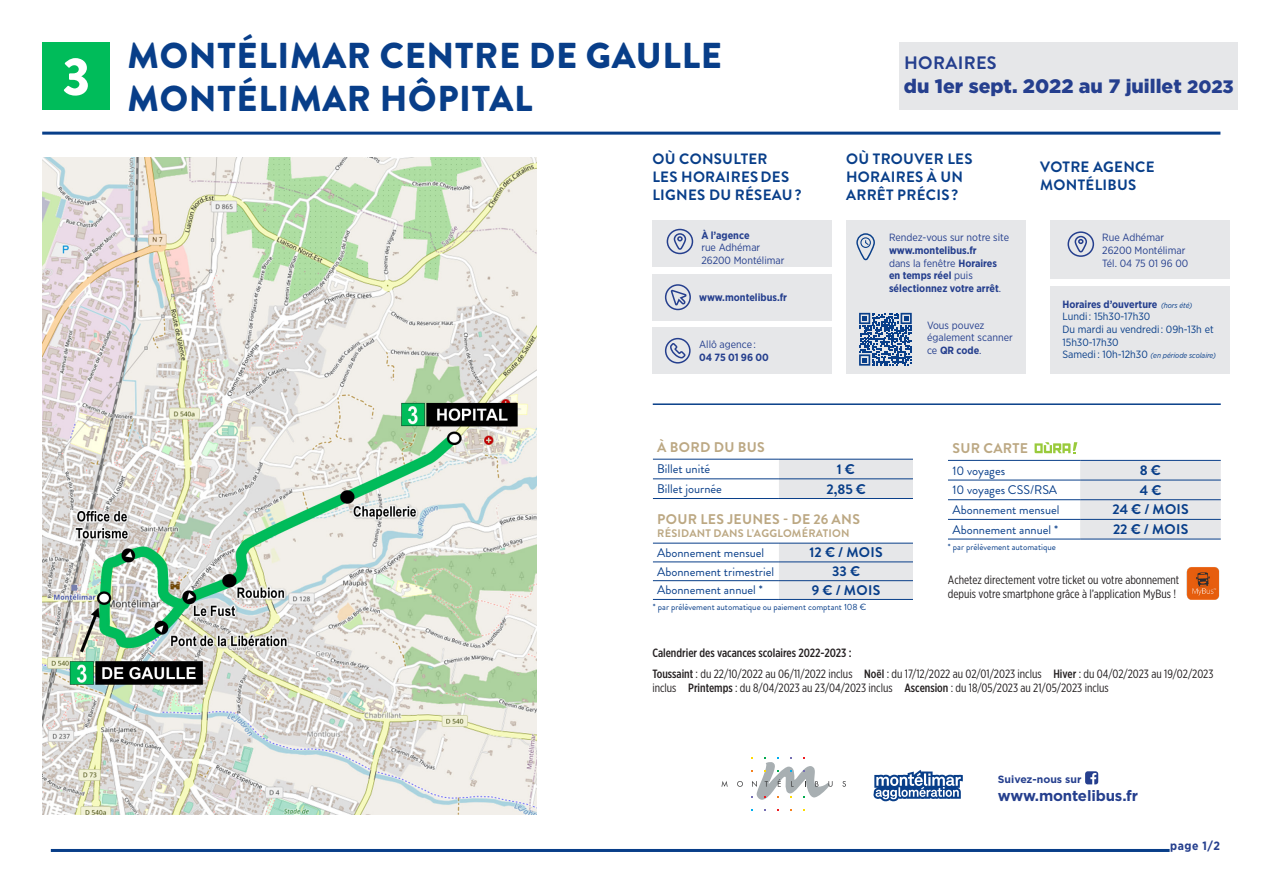
<style>
.page{position:relative;width:1263px;height:893px;background:#fff}
.page>*{position:absolute;margin:0;border:0;box-sizing:border-box;transform-origin:0 0}
.t1{font:900 53.55px "Brandon Grotesque";color:#fff}
.t2{font:900 36px "Brandon Grotesque";letter-spacing:.02em;color:#083e89}
.t3{font:900 19.5px "Gotham";color:#253f8e}
.t4{font:700 18px "Brandon Grotesque";letter-spacing:.02em;color:#253f8e}
.t5{font:700 15px/18px "Brandon Grotesque";letter-spacing:.02em;color:#083e89}
.t6{font:700 15px "Gotham";letter-spacing:-.01em;color:#253f8e}
.t7{font:700 14.1px "Brandon Grotesque";letter-spacing:.02em;color:#083e89}
.t8{font:700 14.1px "Brandon Grotesque";letter-spacing:.02em;color:#bca883}
.t9{font:12.45px "Brandon Grotesque";color:#083e89}
.t10{font:12px/14.4px "Gotham X Narrow";color:#231f20}
.t11{font:500 12px "Gotham X Narrow";color:#231f20}
.t12{font:700 12px "Gotham Narrow";color:#253f8e}
.t13{font:700 10.95px "Brandon Grotesque";letter-spacing:.02em;color:#bca883}
.t14{font:10.5px/12.6px "Gotham Narrow";color:#253f8e}
.t15{font:700 10.5px/12.6px "Gotham Narrow";color:#253f8e}
.t16{font:10.5px/12.6px "Gotham Narrow";color:#083e89}
.t17{font:700 10.5px "Gotham";color:#253f8e}
.t18{font:9px "Brandon Grotesque";color:#083e89}
.t19{font:italic 7.5px "Gotham Narrow";color:#083e89}
.s1{font-size:18px}
.s2{font-weight:400}
.s3{font-weight:700}
.s4{font-weight:400;font-style:italic;font-size:7.5px;color:#083e89}
.s5{font-style:normal;font-size:10.5px}
.s6{font-weight:500}
</style>
<div class="page">
<div style="left:43px;top:43px;width:67px;height:67px;background:#00bc5a"></div>
<hr style="left:42px;top:132px;width:1178px;height:3px;background:#083e89">
<img style="left:43px;top:157px;width:493px;height:658px">
<hr style="left:51px;top:849px;width:1118px;height:3px;background:#083e89">
<div style="left:846px;top:220px;width:180px;height:154px;background:#e6e7e9"></div>
<svg style="left:856px;top:233px;width:19px;height:27px"></svg>
<div style="left:652px;top:220px;width:180px;height:47px;background:#e6e7e9"></div>
<div style="left:652px;top:274px;width:180px;height:46px;background:#e6e7e9"></div>
<div style="left:665px;top:284px;width:26px;height:26px;border:2px solid #253f8e;border-radius:50%"></div>
<svg style="left:671px;top:288px;width:16px;height:19px"></svg>
<div style="left:652px;top:327px;width:180px;height:47px;background:#e6e7e9"></div>
<div style="left:665px;top:338px;width:26px;height:26px;border:2px solid #253f8e;border-radius:50%"></div>
<svg style="left:669px;top:342px;width:18px;height:18px"></svg>
<svg style="left:859px;top:313px;width:53px;height:53px"></svg>
<hr style="left:653px;top:403px;width:568px;height:2px;background:#083e89">
<div style="left:779px;top:460px;width:134px;height:38px;background:#e6e7e9"></div>
<hr style="left:653px;top:459px;width:126px;height:1px;background:#083e89">
<hr style="left:779px;top:459px;width:134px;height:1px;background:#083e89">
<hr style="left:653px;top:478px;width:126px;height:1px;background:#083e89">
<hr style="left:779px;top:478px;width:134px;height:1px;background:#083e89">
<hr style="left:653px;top:498px;width:126px;height:1px;background:#083e89">
<hr style="left:779px;top:498px;width:134px;height:1px;background:#083e89">
<div style="left:779px;top:544px;width:134px;height:55px;background:#e6e7e9"></div>
<hr style="left:653px;top:543px;width:126px;height:1px;background:#083e89">
<hr style="left:779px;top:543px;width:134px;height:1px;background:#083e89">
<hr style="left:653px;top:561px;width:126px;height:1px;background:#083e89">
<hr style="left:779px;top:561px;width:134px;height:1px;background:#083e89">
<hr style="left:653px;top:580px;width:126px;height:1px;background:#083e89">
<hr style="left:779px;top:580px;width:134px;height:1px;background:#083e89">
<hr style="left:653px;top:599px;width:126px;height:1px;background:#083e89">
<hr style="left:779px;top:599px;width:134px;height:1px;background:#083e89">
<div style="left:1080px;top:461px;width:141px;height:78px;background:#e6e7e9"></div>
<hr style="left:948px;top:460px;width:132px;height:1px;background:#083e89">
<hr style="left:1080px;top:460px;width:141px;height:1px;background:#083e89">
<hr style="left:948px;top:480px;width:132px;height:1px;background:#083e89">
<hr style="left:1080px;top:480px;width:141px;height:1px;background:#083e89">
<hr style="left:948px;top:499px;width:132px;height:1px;background:#083e89">
<hr style="left:1080px;top:499px;width:141px;height:1px;background:#083e89">
<hr style="left:948px;top:519px;width:132px;height:1px;background:#083e89">
<hr style="left:1080px;top:519px;width:141px;height:1px;background:#083e89">
<hr style="left:948px;top:539px;width:132px;height:1px;background:#083e89">
<hr style="left:1080px;top:539px;width:141px;height:1px;background:#083e89">
<svg style="left:1034px;top:442px;width:43px;height:11px"></svg>
<img style="left:1186px;top:567px;width:34px;height:33px">
<svg style="left:873px;top:770px;width:90px;height:31px"></svg>
<svg style="left:721px;top:781px;width:7px;height:6px"></svg>
<svg style="left:737px;top:781px;width:6px;height:6px"></svg>
<svg style="left:842px;top:781px;width:4px;height:6px"></svg>
<svg style="left:751px;top:757px;width:81px;height:43px"></svg>
<svg style="left:1085px;top:771px;width:13px;height:13px"></svg>
<div style="left:667px;top:229px;width:26px;height:25px;border:2px solid #253f8e;border-radius:50%"></div>
<svg style="left:673px;top:232px;width:14px;height:19px"></svg>
<div style="left:900px;top:43px;width:338px;height:67px;background:#e6e7e9"></div>
<div style="left:1049px;top:220px;width:180px;height:59px;background:#e6e7e9"></div>
<div style="left:1067px;top:231px;width:27px;height:26px;border:2px solid #253f8e;border-radius:50%"></div>
<svg style="left:1074px;top:235px;width:14px;height:18px"></svg>
<div style="left:1049px;top:286px;width:180px;height:88px;background:#e6e7e9"></div>
<p class="t1" style="left:62px;top:39px;width:29px">3</p>
<p class="t2" style="left:127px;top:30px;width:596px">MONTÉLIMAR CENTRE DE GAULLE</p>
<p class="t2" style="left:127px;top:73px;width:407px">MONTÉLIMAR HÔPITAL</p>
<p class="t4" style="left:904px;top:51px;width:94px">HORAIRES</p>
<p class="t3" style="left:904px;top:72px;width:331px">du 1er sept. 2022 au 7 juillet <span class="s1">2023</span></p>
<p class="t5" style="left:652px;top:150px;width:151px">OÙ CONSULTER<br>LES HORAIRESDES<br>LIGNES DU RÉSEAU?</p>
<p class="t5" style="left:846px;top:150px;width:128px">OÙ TROUVER LES</p>
<p class="t5" style="left:846px;top:168px;width:119px">HORAIRES À UN</p>
<p class="t5" style="left:846px;top:186px;width:114px">ARRÊT PRÉCIS ?</p>
<p class="t14" style="left:889px;top:231px;width:122px">Rendez-vous sur notre site</p>
<p class="t15" style="left:889px;top:244px;width:114px">www.montelibus.fr<br><span class="s2">dans la fenêtre</span> Horaires en temps réel <span class="s2">puis </span>sélectionnez votre arrêt<span class="s2">.</span></p>
<p class="t14" style="left:701px;top:228px;width:60px"><span class="s3">À l’agence </span>rue Adhémar</p>
<p class="t14" style="left:701px;top:254px;width:85px">26200 Montélimar</p>
<p class="t15" style="left:699px;top:291px;width:89px">www.montelibus.fr</p>
<p class="t14" style="left:699px;top:338px;width:71px">Allô agence :<br><span class="s3">04 75 01 96 00</span></p>
<p class="t14" style="left:927px;top:319px;width:87px">Vous pouvez également scanner ce <span class="s3">QR code</span>.</p>
<p class="t5" style="left:1040px;top:158px;width:116px">VOTRE AGENCE<br>MONTÉLIBUS</p>
<p class="t14" style="left:1102px;top:231px;width:88px">Rue Adhémar<br>26200 Montélimar<br>Tél. 04 75 01 96 00</p>
<p class="t15" style="left:1062px;top:298px;width:131px">Horaires d’ouverture <span class="s4">(hors été)</span></p>
<p class="t16" style="left:1062px;top:310px;width:89px">Lundi : 15h30-17h30</p>
<p class="t16" style="left:1062px;top:323px;width:153px">Du mardi au vendredi : 09h-13h et<br>15h30-17h30</p>
<p class="t19" style="left:1062px;top:351px;width:155px"><span class="s5">Samedi : 10h-12h30</span> (en période scolaire)</p>
<p class="t8" style="left:657px;top:437px;width:109px">À BORD DU BUS</p>
<p class="t9" style="left:657px;top:460px;width:55px">Billet unité</p>
<p class="t7" style="left:837px;top:459px;width:20px">1 €</p>
<p class="t9" style="left:657px;top:480px;width:66px">Billet journée</p>
<p class="t7" style="left:826px;top:479px;width:41px">2,85 €</p>
<p class="t8" style="left:657px;top:509px;width:204px">POUR LES JEUNES - DE 26 ANS</p>
<p class="t13" style="left:657px;top:525px;width:194px">RÉSIDANT DANS L’AGGLOMÉRATION</p>
<p class="t9" style="left:657px;top:544px;width:109px">Abonnement mensuel</p>
<p class="t7" style="left:810px;top:543px;width:75px">12 € / MOIS</p>
<p class="t9" style="left:657px;top:563px;width:118px">Abonnement trimestriel</p>
<p class="t7" style="left:832px;top:561px;width:29px">33 €</p>
<p class="t9" style="left:657px;top:582px;width:107px">Abonnement annuel *</p>
<p class="t7" style="left:812px;top:580px;width:70px">9 € / MOIS</p>
<p class="t18" style="left:653px;top:600px;width:215px">* par prélèvement automatique ou paiement comptant 108 €</p>
<p class="t8" style="left:952px;top:438px;width:77px">SUR CARTE</p>
<p class="t9" style="left:952px;top:462px;width:54px">10 voyages</p>
<p class="t7" style="left:1140px;top:460px;width:23px">8 €</p>
<p class="t9" style="left:952px;top:481px;width:106px">10 voyages CSS/RSA</p>
<p class="t7" style="left:1140px;top:480px;width:23px">4 €</p>
<p class="t9" style="left:952px;top:501px;width:109px">Abonnement mensuel</p>
<p class="t7" style="left:1112px;top:500px;width:78px">24 € / MOIS</p>
<p class="t9" style="left:952px;top:521px;width:107px">Abonnement annuel *</p>
<p class="t7" style="left:1113px;top:519px;width:77px">22 € / MOIS</p>
<p class="t18" style="left:948px;top:541px;width:109px">* par prélèvement automatique</p>
<p class="t10" style="left:948px;top:572px;width:233px">Achetez directement votre ticket ou votre abonnement depuis votre smartphone grâce à l’application MyBus !</p>
<p class="t11" style="left:652px;top:646px;width:201px">Calendrier des vacances scolaires 2022-2023 :</p>
<p class="t10" style="left:652px;top:666px;width:563px"><span class="s6">Toussaint</span> : du 22/10/2022 au 06/11/2022 inclus <span class="s6">Noël</span> : du 17/12/2022 au 02/01/2023 inclus <span class="s6">Hiver</span> : du 04/02/2023 au 19/02/2023 inclus <span class="s6">Printemps</span> : du 8/04/2023 au 23/04/2023 inclus <span class="s6">Ascension</span> : du 18/05/2023 au 21/05/2023 inclus</p>
<p class="t17" style="left:998px;top:772px;width:85px">Suivez-nous sur</p>
<p class="t6" style="left:998px;top:786px;width:142px">www.montelibus.fr</p>
<p class="t12" style="left:1170px;top:838px;width:51px">page 1/2</p>
</div>
